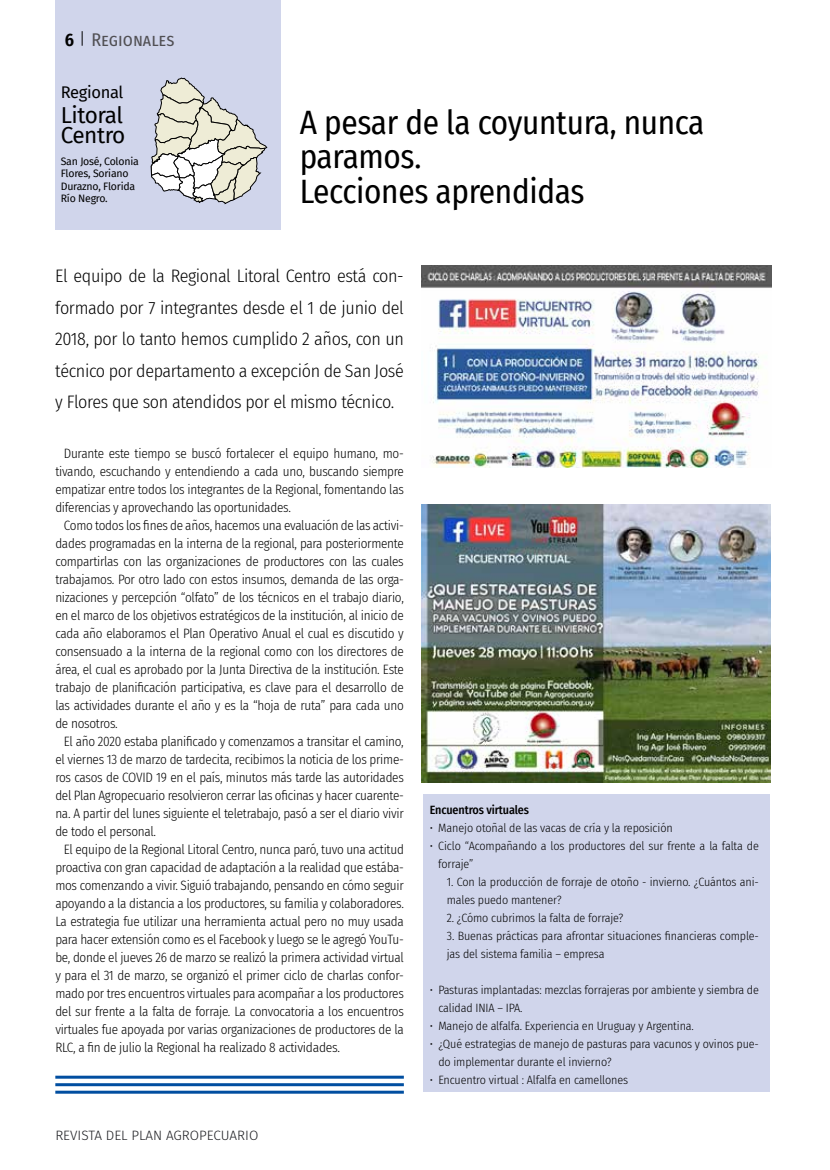
<style>
.page{position:relative;width:830px;height:1170px;background:#fff}
.page>*{position:absolute;margin:0;border:0;box-sizing:border-box;transform-origin:0 0}
.t1{font:33px/34.5px "Fira Sans Condensed";letter-spacing:-.01em;color:#000}
.t2{font:22.5px/19.5px "Fira Sans";letter-spacing:-.02em;color:#000}
.t3{font:300 18px/31.5px "Fira Sans Condensed";letter-spacing:-.02em;color:#000;text-align:justify}
.t4{font:18px "Fira Sans Condensed";color:#504f53}
.t5{font:600 18px "Fira Sans Condensed";color:#000}
.t6{font:16.5px "Fira Sans";letter-spacing:-.02em;color:#000}
.t7{font:300 13.5px/18px "Fira Sans Condensed";letter-spacing:-.02em;color:#000;text-align:justify}
.t8{font:300 13.5px "Fira Sans";color:#1b1c20}
.t9{font:300 12px/18px "Fira Sans Condensed";letter-spacing:-.01em;color:#000}
.t10{font:500 12px "Fira Sans Condensed";letter-spacing:-.01em;color:#000}
.t11{font:10.5px/12.6px "Fira Sans";letter-spacing:-.02em;color:#000}
</style>
<div class="page">
<div style="left:423px;top:794px;width:346px;height:298px;background:#d0d5eb"></div>
<div style="left:55px;top:0;width:226px;height:229px;background:#d0d5eb"></div>
<hr style="left:55px;top:1075px;width:348px;height:3px;background:#004ea0">
<hr style="left:55px;top:1083px;width:348px;height:3px;background:#004ea0">
<hr style="left:55px;top:1090px;width:348px;height:3px;background:#004ea0">
<svg style="left:150px;top:77px;width:118px;height:128px"></svg>
<img style="left:421px;top:265px;width:350px;height:202px">
<img style="left:421px;top:504px;width:349px;height:278px">
<svg style="left:82px;top:31px;width:1px;height:15px"></svg>
<h3 class="t5" style="left:65px;top:25px;width:11px">6</h3>
<h3 class="t4" style="left:91px;top:26px;width:84px">Regionales</h3>
<p class="t6" style="left:61px;top:79px;width:64px">Regional</p>
<h2 class="t2" style="left:61px;top:105px;width:66px">Litoral<br>Centro</h2>
<p class="t11" style="left:61px;top:154px;width:79px">San José, Colonia<br>Flores, Soriano<br>Durazno, Florida<br>Río Negro.</p>
<h1 class="t1" style="left:299px;top:104px;width:406px">A pesar de la coyuntura, nunca paramos.<br>Lecciones aprendidas</h1>
<p class="t3" style="left:55px;top:260px;width:350px">El equipo de la Regional Litoral Centro está con&shy;formado por 7 integrantes desde el 1 de junio del 2018, por lo tanto hemos cumplido 2 años, con un técnico por departamento a excepción de San José y Flores que son atendidos por el mismo técnico.</p>
<p class="t7" style="left:55px;top:444px;width:350px;text-indent:9px">Durante este tiempo se buscó fortalecer el equipo humano, mo&shy;tivando, escuchando y entendiendo a cada uno, buscando siempre empatizar entre todos los integrantes de la Regional, fomentando las diferencias y aprovechando las oportunidades.</p>
<p class="t7" style="left:55px;top:516px;width:350px;text-indent:8px">Como todos los fines de años, hacemos una evaluación de las activi&shy;dades programadas en la interna de la regional, para posteriormente compartirlas con las organizaciones de productores con las cuales trabajamos. Por otro lado con estos insumos, demanda de las orga&shy;nizaciones y percepción “olfato” de los técnicos en el trabajo diario, en el marco de los objetivos estratégicos de la institución, al inicio de cada año elaboramos el Plan Operativo Anual el cual es discutido y consensuado a la interna de la regional como con los directores de área, el cual es aprobado por la Junta Directiva de la institución. Este trabajo de planificación participativa, es clave para el desarrollo de las actividades durante el año y es la “hoja de ruta” para cada uno de nosotros.</p>
<p class="t7" style="left:55px;top:732px;width:350px;text-indent:8px">El año 2020 estaba planificado y comenzamos a transitar el camino, el viernes 13 de marzo de tardecita, recibimos la noticia de los prime&shy;ros casos de COVID 19 en el país, minutos más tarde las autoridades del Plan Agropecuario resolvieron cerrar las oficinas y hacer cuarente&shy;na. A partir del lunes siguiente el teletrabajo, pasó a ser el diario vivir de todo el personal.</p>
<p class="t7" style="left:55px;top:840px;width:350px;text-indent:8px">El equipo de la Regional Litoral Centro, nunca paró, tuvo una actitud proactiva con gran capacidad de adaptación a la realidad que estába&shy;mos comenzando a vivir. Siguió trabajando, pensando en cómo seguir apoyando a la distancia a los productores, su familia y colaboradores.<br>La estrategia fue utilizar una herramienta actual pero no muy usada para hacer extensión como es el Facebook y luego se le agregó YouTu&shy;be, donde el jueves 26 de marzo se realizó la primera actividad virtual y para el 31 de marzo, se organizó el primer ciclo de charlas confor&shy;mado por tres encuentros virtuales para acompañar a los productores del sur frente a la falta de forraje. La convocatoria a los encuentros virtuales fue apoyada por varias organizaciones de productores de la RLC, a fin de julio la Regional ha realizado 8 actividades.</p>
<p class="t8" style="left:55px;top:1125px;width:204px">REVISTA DEL PLAN AGROPECUARIO</p>
<p class="t10" style="left:429px;top:799px;width:101px">Encuentros virtuales</p>
<p class="t9" style="left:429px;top:818px;width:244px">• Manejo otoñal de las vacas de cría y la reposición</p>
<p class="t9" style="left:438px;top:836px;width:322px;text-indent:-9px">• Ciclo “Acompañando a los productores del sur frente a la falta de forraje”</p>
<p class="t9" style="left:446px;top:872px;width:313px">1. Con la producción de forraje de otoño - invierno. ¿Cuántos ani&shy;males puedo mantener?</p>
<p class="t9" style="left:446px;top:908px;width:178px">2. ¿Cómo cubrimos la falta de forraje?</p>
<p class="t9" style="left:446px;top:926px;width:313px">3. Buenas prácticas para afrontar situaciones financieras comple&shy;jas del sistema familia – empresa</p>
<p class="t9" style="left:438px;top:980px;width:322px;text-indent:-9px">• Pasturas implantadas: mezclas forrajeras por ambiente y siembra de calidad INIA – IPA.</p>
<p class="t9" style="left:429px;top:1016px;width:265px">• Manejo de alfalfa. Experiencia en Uruguay y Argentina.</p>
<p class="t9" style="left:438px;top:1034px;width:322px;text-indent:-9px">• ¿Qué estrategias de manejo de pasturas para vacunos y ovinos pue&shy;do implementar durante el invierno?</p>
<p class="t9" style="left:429px;top:1070px;width:200px">• Encuentro virtual : Alfalfa en camellones</p>
</div>
